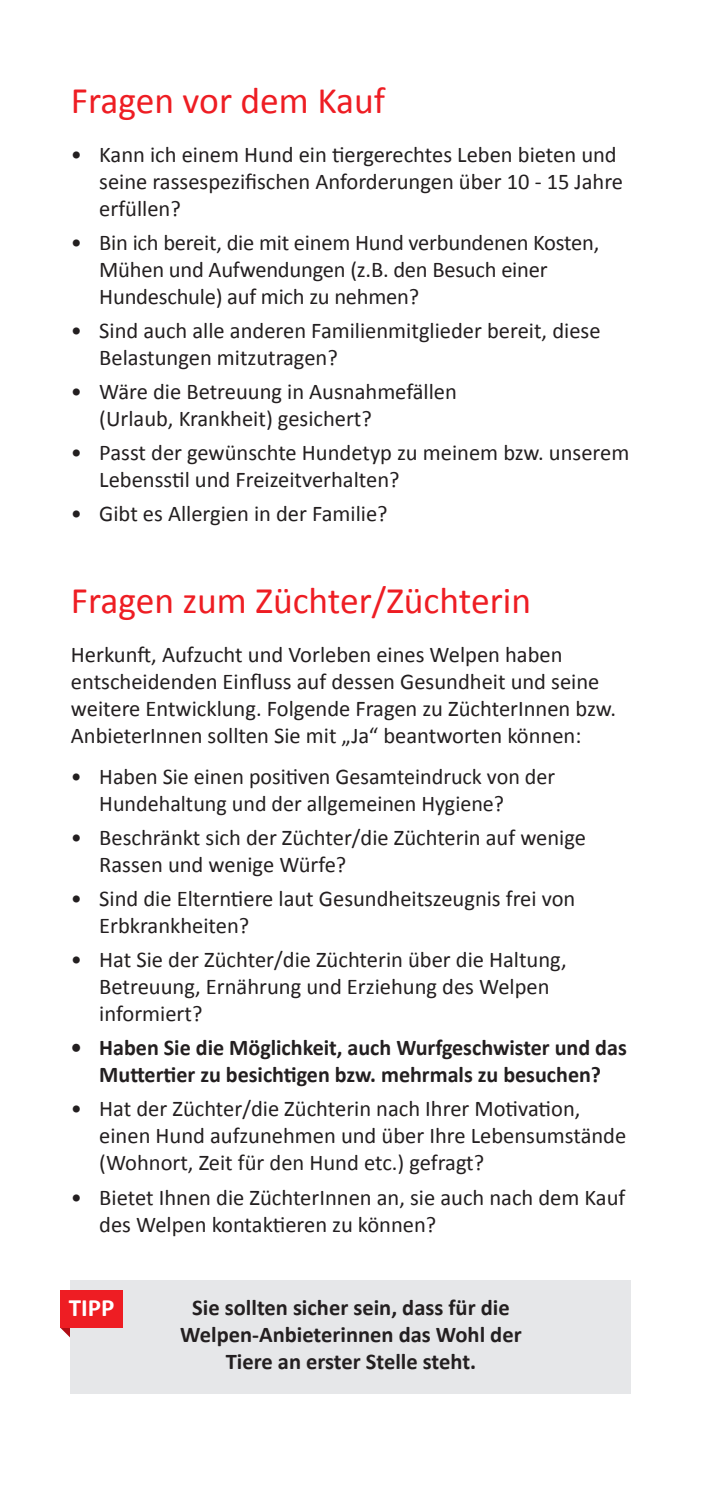
<style>
.page{position:relative;width:702px;height:1489px;background:#fff}
.page>*{position:absolute;margin:0;border:0;box-sizing:border-box;transform-origin:0 0}
.t1{font:37.5px "Calibri";color:#ee1d23}
.t2{font:700 25px "Calibri";color:#fff}
.t3{font:22.5px/27px "Calibri";color:#231f20}
.P_Hervorhebung{font:700 22.5px/27px "Calibri";color:#231f20;text-align:center}
</style>
<div class="page">
<svg style="left:60px;top:1327px;width:11px;height:27px"></svg>
<div style="left:71px;top:1279px;width:560px;height:114px;background:#e6e7e9"></div>
<div style="left:60px;top:1290px;width:63px;height:37px;background:#ee1d23"></div>
<h2 class="t1" style="left:71px;top:77px;width:316px">Fragen vor dem Kauf</h2>
<p class="t3" style="left:99px;top:141px;width:525px;text-indent:-28px">• Kann ich einem Hund ein tiergerechtes Leben bieten und seine rassespezifischen Anforderungen über 10 - 15 Jahre erfüllen?</p>
<p class="t3" style="left:99px;top:229px;width:501px;text-indent:-28px">• Bin ich bereit, die mit einem Hund verbundenen Kosten,<br>Mühen und Aufwendungen (z.B. den Besuch einer<br>Hundeschule) auf mich zu nehmen?</p>
<p class="t3" style="left:99px;top:317px;width:502px;text-indent:-28px">• Sind auch alle anderen Familienmitglieder bereit, diese<br>Belastungen mitzutragen?</p>
<p class="t3" style="left:99px;top:378px;width:359px;text-indent:-28px">• Wäre die Betreuung in Ausnahmefällen (Urlaub, Krankheit) gesichert?</p>
<p class="t3" style="left:99px;top:439px;width:531px;text-indent:-28px">• Passt der gewünschte Hundetyp zu meinem bzw. unserem<br>Lebensstil und Freizeitverhalten?</p>
<p class="t3" style="left:71px;top:500px;width:318px">• Gibt es Allergien in der Familie?</p>
<h2 class="t1" style="left:71px;top:577px;width:461px">Fragen zum Züchter/Züchterin</h2>
<p class="t3" style="left:71px;top:640px;width:546px">Herkunft, Aufzucht und Vorleben eines Welpen haben entscheidenden Einfluss auf dessen Gesundheit und seine weitere Entwicklung. Folgende Fragen zu ZüchterInnen bzw.<br>AnbieterInnen sollten Sie mit „Ja“ beantworten können:</p>
<p class="t3" style="left:99px;top:763px;width:457px;text-indent:-28px">• Haben Sie einen positiven Gesamteindruck von der<br>Hundehaltung und der allgemeinen Hygiene?</p>
<p class="t3" style="left:99px;top:824px;width:488px;text-indent:-28px">• Beschränkt sich der Züchter/die Züchterin auf wenige<br>Rassen und wenige Würfe?</p>
<p class="t3" style="left:99px;top:885px;width:477px;text-indent:-28px">• Sind die Elterntiere laut Gesundheitszeugnis frei von<br>Erbkrankheiten?</p>
<p class="t3" style="left:99px;top:946px;width:469px;text-indent:-28px">• Hat Sie der Züchter/die Züchterin über die Haltung,<br>Betreuung, Ernährung und Erziehung des Welpen informiert?</p>
<p class="P_Hervorhebung" style="left:71px;top:1034px;width:557px">• Haben Sie die Möglichkeit, auch Wurfgeschwister und das<br>Muttertier zu besichtigen bzw. mehrmals zu besuchen?</p>
<p class="t3" style="left:99px;top:1095px;width:528px;text-indent:-28px">• Hat der Züchter/die Züchterin nach Ihrer Motivation, einen Hund aufzunehmen und über Ihre Lebensumstände (Wohnort, Zeit für den Hund etc.) gefragt?</p>
<p class="t3" style="left:99px;top:1183px;width:527px;text-indent:-28px">• Bietet Ihnen die ZüchterInnen an, sie auch nach dem Kauf des Welpen kontaktieren zu können?</p>
<p class="t2" style="left:69px;top:1291px;width:47px">TIPP</p>
<p class="P_Hervorhebung" style="left:180px;top:1294px;width:343px">Sie sollten sicher sein, dass für die<br>Welpen-Anbieterinnen das Wohl der<br>Tiere an erster Stelle steht.</p>
</div>
